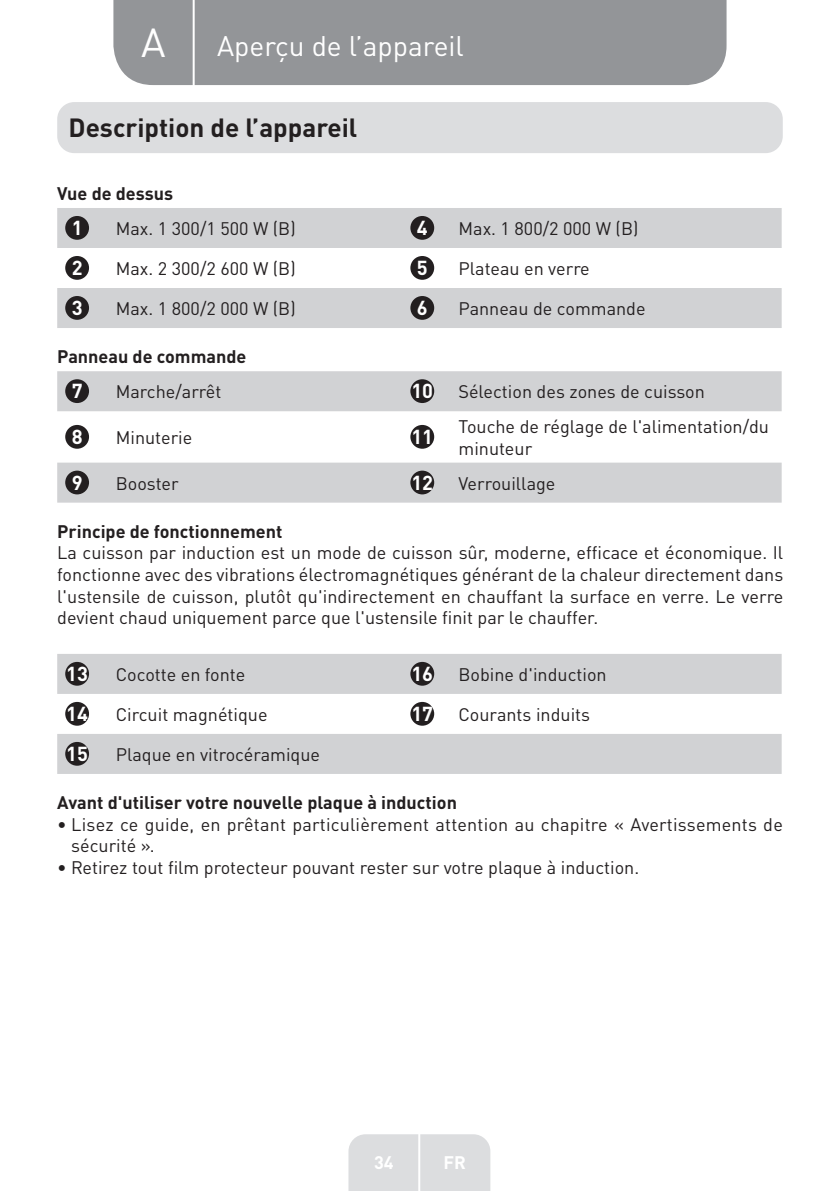
<style>
.page{position:relative;width:840px;height:1191px;background:#fff}
.page>*{position:absolute;margin:0;border:0;box-sizing:border-box;transform-origin:0 0}
.t1{font:40px "DIN Pro";color:#fff}
.t2{font:28px "DIN Pro";color:#fff}
.t3{font:700 26px "DIN Pro";color:#231f20}
.t4{font:700 20px "DIN Pro";color:#fff}
.t5{font:18px/21.6px "DIN Pro";color:#231f20;text-align:justify}
.t6{font:18px/21.6px "DIN Pro";color:#231f20}
.t7{font:700 18px "DIN Pro";color:#231f20}
.t8{font:700 18px "DIN Pro";color:#fff}
</style>
<div class="page">
<div style="left:113px;top:0;width:613px;height:85px;background:#939598"></div>
<div style="left:348px;top:1134px;width:142px;height:57px;background:#dcdddf"></div>
<hr style="left:418px;top:1111px;width:2px;height:80px;background:#fff">
<hr style="left:192px;top:0;width:2px;height:88px;background:#fff">
<div style="left:57px;top:102px;width:725px;height:51px;background:#dcdddf;border-radius:17px"></div>
<svg style="left:57px;top:208px;width:724px;height:120px;fill:#d1d2d4"></svg>
<div style="left:65px;top:216px;width:24px;height:24px;background:#231f20;border-radius:50%"></div>
<div style="left:410px;top:216px;width:24px;height:24px;background:#231f20;border-radius:50%"></div>
<div style="left:65px;top:256px;width:24px;height:24px;background:#231f20;border-radius:50%"></div>
<div style="left:410px;top:256px;width:24px;height:24px;background:#231f20;border-radius:50%"></div>
<div style="left:65px;top:296px;width:24px;height:24px;background:#231f20;border-radius:50%"></div>
<div style="left:410px;top:296px;width:24px;height:24px;background:#231f20;border-radius:50%"></div>
<svg style="left:57px;top:371px;width:724px;height:131px;fill:#d1d2d4"></svg>
<div style="left:65px;top:379px;width:24px;height:24px;background:#231f20;border-radius:50%"></div>
<div style="left:410px;top:379px;width:24px;height:24px;background:#231f20;border-radius:50%"></div>
<div style="left:65px;top:425px;width:24px;height:24px;background:#231f20;border-radius:50%"></div>
<div style="left:410px;top:425px;width:24px;height:24px;background:#231f20;border-radius:50%"></div>
<div style="left:65px;top:470px;width:24px;height:24px;background:#231f20;border-radius:50%"></div>
<div style="left:410px;top:470px;width:24px;height:24px;background:#231f20;border-radius:50%"></div>
<svg style="left:57px;top:654px;width:724px;height:120px;fill:#d1d2d4"></svg>
<div style="left:65px;top:662px;width:24px;height:23px;background:#231f20;border-radius:50%"></div>
<div style="left:410px;top:662px;width:24px;height:23px;background:#231f20;border-radius:50%"></div>
<div style="left:65px;top:702px;width:24px;height:23px;background:#231f20;border-radius:50%"></div>
<div style="left:410px;top:702px;width:24px;height:23px;background:#231f20;border-radius:50%"></div>
<div style="left:65px;top:742px;width:24px;height:23px;background:#231f20;border-radius:50%"></div>
<h1 class="t1" style="left:141px;top:15px;width:26px">A</h1>
<h2 class="t2" style="left:217px;top:27px;width:248px">Aperçu de l’appareil</h2>
<h3 class="t3" style="left:68px;top:106px;width:290px">Description de l’appareil</h3>
<p class="t7" style="left:57px;top:178px;width:117px">Vue de dessus</p>
<p class="t4" style="left:72px;top:211px;width:12px">1</p>
<p class="t6" style="left:116px;top:217px;width:181px">Max. 1 300/1 500 W (B)</p>
<p class="t4" style="left:416px;top:211px;width:12px">4</p>
<p class="t6" style="left:458px;top:217px;width:181px">Max. 1 800/2 000 W (B)</p>
<p class="t4" style="left:72px;top:251px;width:12px">2</p>
<p class="t6" style="left:116px;top:257px;width:181px">Max. 2 300/2 600 W (B)</p>
<p class="t4" style="left:416px;top:251px;width:12px">5</p>
<p class="t6" style="left:458px;top:257px;width:133px">Plateau en verre</p>
<p class="t4" style="left:72px;top:291px;width:12px">3</p>
<p class="t6" style="left:116px;top:297px;width:181px">Max. 1 800/2 000 W (B)</p>
<p class="t4" style="left:416px;top:291px;width:12px">6</p>
<p class="t6" style="left:458px;top:297px;width:188px">Panneau de commande</p>
<p class="t7" style="left:57px;top:342px;width:191px">Panneau de commande</p>
<p class="t4" style="left:72px;top:374px;width:12px">7</p>
<p class="t6" style="left:116px;top:380px;width:107px">Marche/arrêt</p>
<p class="t4" style="left:411px;top:374px;width:23px">10</p>
<p class="t6" style="left:458px;top:380px;width:248px">Sélection des zones de cuisson</p>
<p class="t4" style="left:72px;top:420px;width:12px">8</p>
<p class="t6" style="left:116px;top:426px;width:78px">Minuterie</p>
<p class="t4" style="left:411px;top:420px;width:23px">11</p>
<p class="t6" style="left:458px;top:415px;width:312px">Touche de réglage de l'alimentation/du minuteur</p>
<p class="t4" style="left:72px;top:466px;width:12px">9</p>
<p class="t6" style="left:116px;top:471px;width:64px">Booster</p>
<p class="t4" style="left:411px;top:466px;width:23px">12</p>
<p class="t6" style="left:458px;top:471px;width:98px">Verrouillage</p>
<p class="t7" style="left:57px;top:516px;width:227px">Principe de fonctionnement</p>
<p class="t5" style="left:57px;top:540px;width:727px">La cuisson par induction est un mode de cuisson sûr, moderne, efficace et économique. Il fonctionne avec des vibrations électromagnétiques générant de la chaleur directement dans l'ustensile de cuisson, plutôt qu'indirectement en chauffant la surface en verre. Le verre devient chaud uniquement parce que l'ustensile finit par le chauffer.</p>
<p class="t4" style="left:66px;top:657px;width:23px">13</p>
<p class="t6" style="left:116px;top:662px;width:131px">Cocotte en fonte</p>
<p class="t4" style="left:411px;top:657px;width:23px">16</p>
<p class="t6" style="left:458px;top:662px;width:150px">Bobine d'induction</p>
<p class="t4" style="left:66px;top:697px;width:23px">14</p>
<p class="t6" style="left:116px;top:702px;width:153px">Circuit magnétique</p>
<p class="t4" style="left:411px;top:697px;width:23px">17</p>
<p class="t6" style="left:458px;top:702px;width:133px">Courants induits</p>
<p class="t4" style="left:66px;top:737px;width:23px">15</p>
<p class="t6" style="left:116px;top:742px;width:206px">Plaque en vitrocéramique</p>
<p class="t7" style="left:57px;top:787px;width:401px">Avant d'utiliser votre nouvelle plaque à induction</p>
<p class="t5" style="left:71px;top:811px;width:712px;text-indent:-14px">• Lisez ce guide, en prêtant particulièrement attention au chapitre « Avertissements de sécurité ».</p>
<p class="t5" style="left:57px;top:855px;width:583px">• Retirez tout film protecteur pouvant rester sur votre plaque à induction.</p>
<p class="t8" style="left:374px;top:1147px;width:21px">34</p>
<p class="t8" style="left:443px;top:1147px;width:24px">FR</p>
</div>
